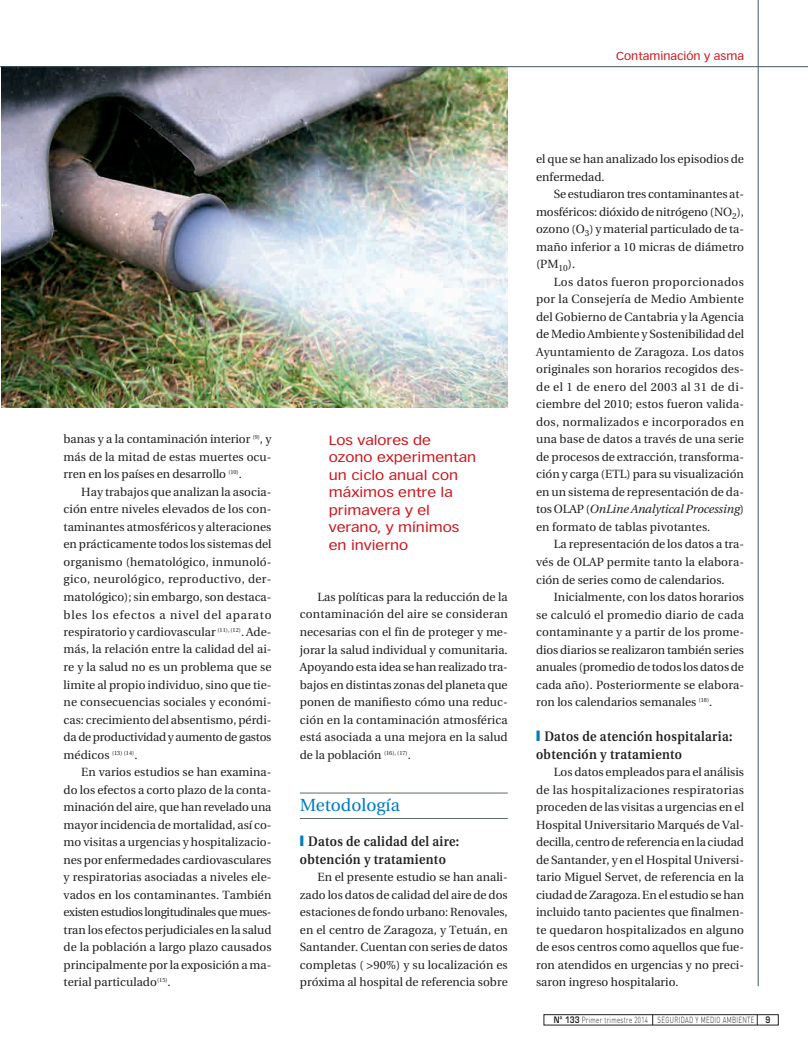
<style>
.page{position:relative;width:808px;height:1053px;background:#fff}
.page>*{position:absolute;margin:0;border:0;box-sizing:border-box;transform-origin:0 0}
.t1{font:17.5px "Utopia";color:#007cc2}
.t2{font:600 13.75px/17.5px "Utopia";letter-spacing:.025em;color:#231f20;scale:.9 1}
.t3{font:13.12px/17.5px "Vectora LT";color:#cd151d;scale:1.2 1}
.t4{font:11.88px/17.5px "Utopia";color:#231f20;text-align:justify}
.t5{font:11.25px "Vectora LT";color:#cd151d;scale:1.1 1}
.t6{font:300 8.75px "DIN";letter-spacing:.05em;color:#231f20;scale:.7 1}
.t7{font:600 8.75px "Eurostile";color:#231f20;scale:.8 1}
.s1{color:#007cc2}
.s2{font-style:italic}
.s3{font-family:"Eurostile";font-weight:600}
</style>
<div class="page">
<hr style="left:300px;top:792px;width:208px;height:1px;background:#5d6e65">
<hr style="left:300px;top:818px;width:208px;height:1px;background:#5d6e65">
<div style="left:544px;top:1014px;width:234px;height:11px;border:1px solid #231f20"></div>
<hr style="left:758px;top:0;width:1px;height:986px;background:#45555f">
<img style="left:1px;top:67px;width:507px;height:340px">
<hr style="left:0;top:66px;width:808px;height:1px;background:#45555f">
<p class="t5" style="left:616px;top:52px;width:118px">Contaminación y asma</p>
<p class="t4" style="left:64px;top:431px;width:209px">banas y a la contaminación interior <sup>(9)</sup>, y más de la mitad de estas muertes ocu&shy;rren en los países en desarrollo <sup>(10)</sup>.</p>
<p class="t4" style="left:64px;top:484px;width:209px;text-indent:18px">Hay trabajos que analizan la asocia&shy;ción entre niveles elevados de los con&shy;taminantes atmosféricos y alteraciones en prácticamente todos los sistemas del organismo (hematológico, inmunoló&shy;gico, neurológico, reproductivo, der&shy;matológico); sin embargo, son destaca&shy;bles los efectos a nivel del aparato respiratorio y cardiovascular <sup>(11),</sup> <sup>(12)</sup>. Ade&shy;más, la relación entre la calidad del ai&shy;re y la salud no es un problema que se limite al propio individuo, sino que tie&shy;ne consecuencias sociales y económi&shy;cas: crecimiento del absentismo, pérdi&shy;da de productividad y aumento de gastos médicos <sup>(13)</sup> <sup>(14)</sup>.</p>
<p class="t4" style="left:64px;top:764px;width:209px;text-indent:18px">En varios estudios se han examina&shy;do los efectos a corto plazo de la conta&shy;minación del aire, que han revelado una mayor incidencia de mortalidad, así co&shy;mo visitas a urgencias y hospitalizacio&shy;nes por enfermedades cardiovasculares y respiratorias asociadas a niveles ele&shy;vados en los contaminantes. También existen estudios longitudinales que mues&shy;tran los efectos perjudiciales en la salud de la población a largo plazo causados principalmente por la exposición a ma&shy;terial particulado<sup>(15)</sup>.</p>
<p class="t3" style="left:329px;top:432px;width:124px">Los valores de ozono experimentan un ciclo anual con máximos entre la primavera y el verano, y mínimos en invierno</p>
<p class="t4" style="left:300px;top:589px;width:209px;text-indent:18px">Las políticas para la reducción de la contaminación del aire se consideran necesarias con el fin de proteger y me&shy;jorar la salud individual y comunitaria.<br>Apoyando esta idea se han realizado tra&shy;bajos en distintas zonas del planeta que ponen de manifiesto cómo una reduc&shy;ción en la contaminación atmosférica está asociada a una mejora en la salud de la población <sup>(16),</sup> <sup>(17)</sup>.</p>
<h1 class="t1" style="left:300px;top:797px;width:101px">Metodología</h1>
<p class="t2" style="left:300px;top:833px;width:179px"><span class="s1">❙</span> Datos de calidad del aire: obtención y tratamiento</p>
<p class="t4" style="left:300px;top:869px;width:209px;text-indent:18px">En el presente estudio se han anali&shy;zado los datos de calidad del aire de dos estaciones de fondo urbano: Renovales, en el centro de Zaragoza, y Tetuán, en Santander. Cuentan con series de datos completas ( &gt;90%) y su localización es próxima al hospital de referencia sobre</p>
<p class="t4" style="left:536px;top:151px;width:209px">el que se han analizado los episodios de enfermedad.</p>
<p class="t4" style="left:536px;top:186px;width:209px;text-indent:18px">Se estudiaron tres contaminantes at&shy;mosféricos: dióxido de nitrógeno (NO<sub>2</sub>), ozono (O<sub>3</sub>) y material particulado de ta&shy;maño inferior a 10 micras de diámetro (PM<sub>10</sub>).</p>
<p class="t4" style="left:536px;top:274px;width:209px;text-indent:18px">Los datos fueron proporcionados por la Consejería de Medio Ambiente del Gobierno de Cantabria y la Agencia de Medio Ambiente y Sostenibilidad del Ayuntamiento de Zaragoza. Los datos originales son horarios recogidos des&shy;de el 1 de enero del 2003 al 31 de di&shy;ciembre del 2010; estos fueron valida&shy;dos, normalizados e incorporados en una base de datos a través de una serie de procesos de extracción, transforma&shy;ción y carga (ETL) para su visualización en un sistema de representación de da&shy;tos OLAP (<span class="s2">OnLine Analytical Processing</span>) en formato de tablas pivotantes.</p>
<p class="t4" style="left:536px;top:536px;width:209px;text-indent:18px">La representación de los datos a tra&shy;vés de OLAP permite tanto la elabora&shy;ción de series como de calendarios.</p>
<p class="t4" style="left:536px;top:589px;width:209px;text-indent:18px">Inicialmente, con los datos horarios se calculó el promedio diario de cada contaminante y a partir de los prome&shy;dios diarios se realizaron también series anuales (promedio de todos los datos de cada año). Posteriormente se elabora&shy;ron los calendarios semanales <sup>(18)</sup>.</p>
<p class="t2" style="left:536px;top:728px;width:220px"><span class="s1">❙</span> Datos de atención hospitalaria: obtención y tratamiento</p>
<p class="t4" style="left:536px;top:764px;width:209px;text-indent:18px">Los datos empleados para el análisis de las hospitalizaciones respiratorias proceden de las visitas a urgencias en el Hospital Universitario Marqués de Val&shy;decilla, centro de referencia en la ciudad de Santander, y en el Hospital Universi&shy;tario Miguel Servet, de referencia en la ciudad de Zaragoza. En el estudio se han incluido tanto pacientes que finalmen&shy;te quedaron hospitalizados en alguno de esos centros como aquellos que fue&shy;ron atendidos en urgencias y no preci&shy;saron ingreso hospitalario.</p>
<p class="t6" style="left:554px;top:1016px;width:288px"><span class="s3">Nº 133</span> Primer trimestre 2014 SEGURIDAD Y MEDIO AMBIENTE</p>
<p class="t7" style="left:765px;top:1016px;width:8px">9</p>
</div>
